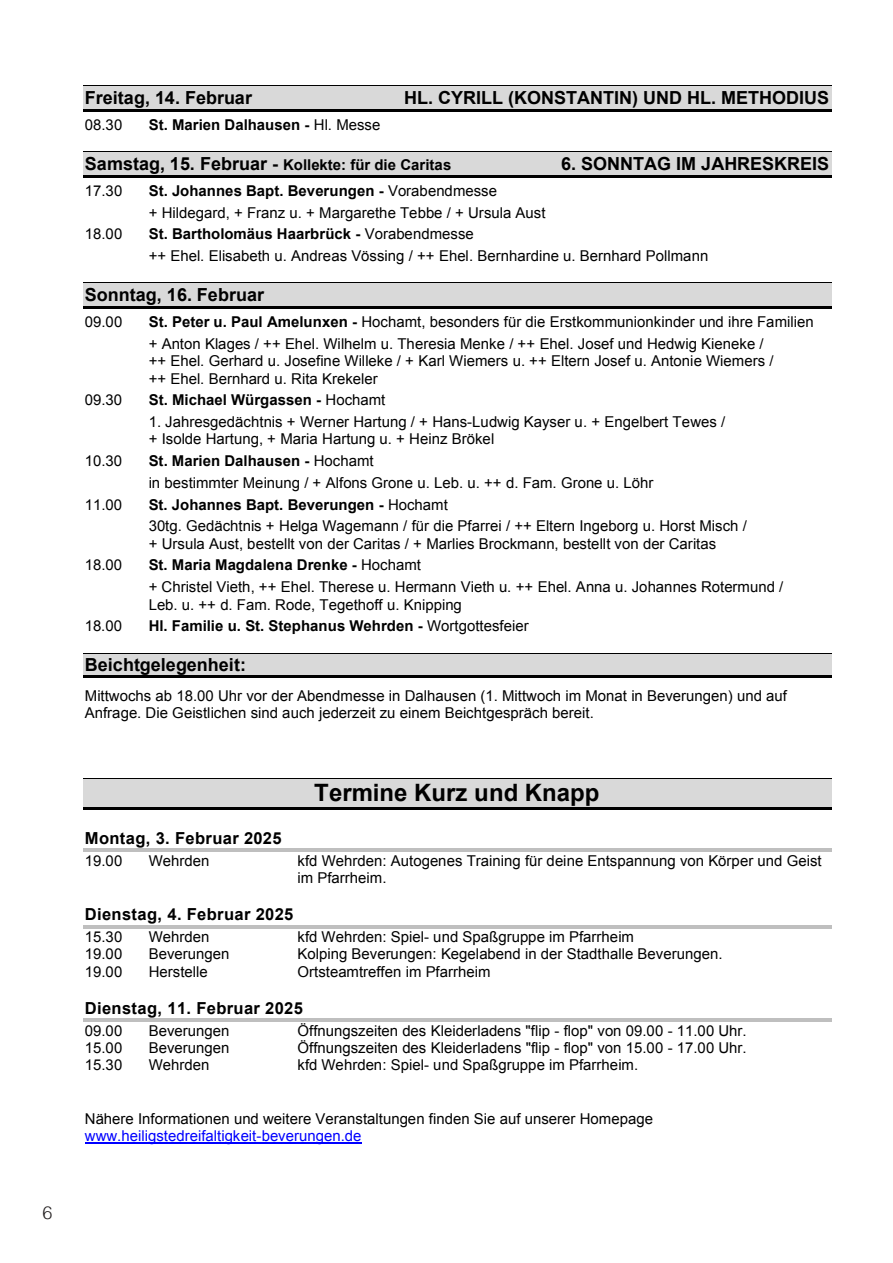
<style>
.page{position:relative;width:893px;height:1263px;background:#fff}
.page>*{position:absolute;margin:0;border:0;box-sizing:border-box;transform-origin:0 0}
.t1{font:700 24px "Arial";color:#000}
.t2{font:700 18px "Arial";color:#000}
.t3{font:300 18px "Helvetica";color:#231f20}
.t4{font:700 16.5px "Arial";letter-spacing:.02em;color:#000}
.t5{font:15px/21.8px "Arial";color:#000}
.t6{font:700 15px "Arial";color:#000}
.t7{font:15px "Arial";color:#00f}
.s1{font-weight:400}
.s2{font-size:18px}
.s3{font-weight:700}
</style>
<div class="page">
<div style="left:83px;top:85px;width:748px;height:24px;background:#d9d9d9"></div>
<hr style="left:83px;top:85px;width:748px;height:1px;background:#000">
<hr style="left:83px;top:109px;width:748px;height:2px;background:#000">
<div style="left:83px;top:152px;width:748px;height:23px;background:#d9d9d9"></div>
<hr style="left:83px;top:151px;width:748px;height:1px;background:#000">
<hr style="left:83px;top:175px;width:748px;height:2px;background:#000">
<div style="left:83px;top:283px;width:748px;height:23px;background:#d9d9d9"></div>
<hr style="left:83px;top:282px;width:748px;height:1px;background:#000">
<hr style="left:83px;top:306px;width:748px;height:3px;background:#000">
<div style="left:83px;top:654px;width:748px;height:22px;background:#d9d9d9"></div>
<hr style="left:83px;top:653px;width:748px;height:1px;background:#000">
<hr style="left:83px;top:676px;width:748px;height:2px;background:#000">
<div style="left:83px;top:779px;width:748px;height:29px;background:#d9d9d9"></div>
<hr style="left:83px;top:778px;width:748px;height:1px;background:#000">
<hr style="left:83px;top:808px;width:748px;height:2px;background:#000">
<hr style="left:83px;top:848px;width:748px;height:4px;background:#bfbfbf">
<hr style="left:83px;top:925px;width:748px;height:3px;background:#bfbfbf">
<hr style="left:83px;top:1018px;width:748px;height:3px;background:#bfbfbf">
<hr style="left:85px;top:1143px;width:277px;height:1px;background:#00f">
<p class="t3" style="left:43px;top:1197px;width:12px">6</p>
<p class="t2" style="left:85px;top:86px;width:169px">Freitag, 14. Februar</p>
<p class="t2" style="left:404px;top:86px;width:426px">HL. CYRILL (KONSTANTIN) UND HL. METHODIUS</p>
<p class="t5" style="left:85px;top:114px;width:39px">08.30</p>
<p class="t6" style="left:149px;top:115px;width:233px">St. Marien Dalhausen - <span class="s1">Hl. Messe</span></p>
<p class="t6" style="left:85px;top:155px;width:368px"><span class="s2">Samstag, 15. Februar -</span> Kollekte: für die Caritas</p>
<p class="t2" style="left:561px;top:152px;width:269px">6. SONNTAG IM JAHRESKREIS</p>
<p class="t5" style="left:85px;top:180px;width:39px">17.30</p>
<p class="t5" style="left:149px;top:180px;width:398px"><span class="s3">St. Johannes Bapt. Beverungen -</span> Vorabendmesse<br>+ Hildegard, + Franz u. + Margarethe Tebbe / + Ursula Aust</p>
<p class="t5" style="left:85px;top:223px;width:39px">18.00</p>
<p class="t5" style="left:149px;top:223px;width:561px"><span class="s3">St. Bartholomäus Haarbrück -</span> Vorabendmesse<br>++ Ehel. Elisabeth u. Andreas Vössing / ++ Ehel. Bernhardine u. Bernhard Pollmann</p>
<p class="t2" style="left:85px;top:283px;width:181px">Sonntag, 16. Februar</p>
<p class="t5" style="left:85px;top:311px;width:39px">09.00</p>
<p class="t5" style="left:149px;top:311px;width:666px"><span class="s3">St. Peter u. Paul Amelunxen -</span> Hochamt, besonders für die Erstkommunionkinder und ihre Familien + Anton Klages / ++ Ehel. Wilhelm u. Theresia Menke / ++ Ehel. Josef und Hedwig Kieneke /</p>
<p class="t5" style="left:149px;top:353px;width:626px;line-height:17.2px">++ Ehel. Gerhard u. Josefine Willeke / + Karl Wiemers u. ++ Eltern Josef u. Antonie Wiemers / ++ Ehel. Bernhard u. Rita Krekeler</p>
<p class="t5" style="left:85px;top:389px;width:39px">09.30</p>
<p class="t6" style="left:149px;top:390px;width:238px">St. Michael Würgassen - <span class="s1">Hochamt</span></p>
<p class="t5" style="left:149px;top:413px;width:578px;line-height:17.2px">1. Jahresgedächtnis + Werner Hartung / + Hans-Ludwig Kayser u. + Engelbert Tewes / + Isolde Hartung, + Maria Hartung u. + Heinz Brökel</p>
<p class="t5" style="left:85px;top:450px;width:39px">10.30</p>
<p class="t5" style="left:149px;top:450px;width:506px"><span class="s3">St. Marien Dalhausen -</span> Hochamt<br>in bestimmter Meinung / + Alfons Grone u. Leb. u. ++ d. Fam. Grone u. Löhr</p>
<p class="t5" style="left:85px;top:494px;width:39px">11.00</p>
<p class="t5" style="left:149px;top:494px;width:600px"><span class="s3">St. Johannes Bapt. Beverungen -</span> Hochamt<br>30tg. Gedächtnis + Helga Wagemann / für die Pfarrei / ++ Eltern Ingeborg u. Horst Misch /</p>
<p class="t5" style="left:149px;top:533px;width:569px">+ Ursula Aust, bestellt von der Caritas / + Marlies Brockmann, bestellt von der Caritas</p>
<p class="t5" style="left:85px;top:554px;width:39px">18.00</p>
<p class="t5" style="left:149px;top:554px;width:636px"><span class="s3">St. Maria Magdalena Drenke -</span> Hochamt<br>+ Christel Vieth, ++ Ehel. Therese u. Hermann Vieth u. ++ Ehel. Anna u. Johannes Rotermund /</p>
<p class="t5" style="left:149px;top:593px;width:315px">Leb. u. ++ d. Fam. Rode, Tegethoff u. Knipping</p>
<p class="t5" style="left:85px;top:615px;width:39px">18.00</p>
<p class="t6" style="left:149px;top:616px;width:381px">Hl. Familie u. St. Stephanus Wehrden - <span class="s1">Wortgottesfeier</span></p>
<p class="t2" style="left:85px;top:652px;width:163px">Beichtgelegenheit:</p>
<p class="t5" style="left:85px;top:687px;width:704px;line-height:17.1px">Mittwochs ab 18.00 Uhr vor der Abendmesse in Dalhausen (1. Mittwoch im Monat in Beverungen) und auf<br>Anfrage. Die Geistlichen sind auch jederzeit zu einem Beichtgespräch bereit.</p>
<h1 class="t1" style="left:314px;top:777px;width:287px">Termine Kurz und Knapp</h1>
<p class="t4" style="left:85px;top:827px;width:198px">Montag, 3. Februar 2025</p>
<p class="t5" style="left:85px;top:850px;width:39px">19.00</p>
<p class="t5" style="left:149px;top:850px;width:62px">Wehrden</p>
<p class="t5" style="left:298px;top:852px;width:526px;line-height:17.2px">kfd Wehrden: Autogenes Training für deine Entspannung von Körper und Geist im Pfarrheim.</p>
<p class="t4" style="left:85px;top:903px;width:210px">Dienstag, 4. Februar 2025</p>
<p class="t5" style="left:85px;top:926px;width:39px">15.30</p>
<p class="t5" style="left:149px;top:926px;width:62px">Wehrden</p>
<p class="t5" style="left:298px;top:926px;width:338px">kfd Wehrden: Spiel- und Spaßgruppe im Pfarrheim</p>
<p class="t5" style="left:85px;top:943px;width:39px">19.00</p>
<p class="t5" style="left:149px;top:943px;width:82px">Beverungen</p>
<p class="t5" style="left:297px;top:943px;width:427px">Kolping Beverungen: Kegelabend in der Stadthalle Beverungen.</p>
<p class="t5" style="left:85px;top:961px;width:39px">19.00</p>
<p class="t5" style="left:149px;top:961px;width:61px">Herstelle</p>
<p class="t5" style="left:297px;top:961px;width:195px">Ortsteamtreffen im Pfarrheim</p>
<p class="t4" style="left:85px;top:997px;width:220px">Dienstag, 11. Februar 2025</p>
<p class="t5" style="left:85px;top:1020px;width:39px">09.00</p>
<p class="t5" style="left:149px;top:1020px;width:82px">Beverungen</p>
<p class="t5" style="left:297px;top:1020px;width:451px">Öffnungszeiten des Kleiderladens "flip - flop" von 09.00 - 11.00 Uhr.</p>
<p class="t5" style="left:85px;top:1037px;width:39px">15.00</p>
<p class="t5" style="left:149px;top:1037px;width:82px">Beverungen</p>
<p class="t5" style="left:297px;top:1037px;width:451px">Öffnungszeiten des Kleiderladens "flip - flop" von 15.00 - 17.00 Uhr.</p>
<p class="t5" style="left:85px;top:1054px;width:39px">15.30</p>
<p class="t5" style="left:149px;top:1054px;width:62px">Wehrden</p>
<p class="t5" style="left:297px;top:1054px;width:342px">kfd Wehrden: Spiel- und Spaßgruppe im Pfarrheim.</p>
<p class="t5" style="left:85px;top:1108px;width:570px">Nähere Informationen und weitere Veranstaltungen finden Sie auf unserer Homepage</p>
<p class="t7" style="left:85px;top:1126px;width:278px">www.heiligstedreifaltigkeit-beverungen.de</p>
</div>
